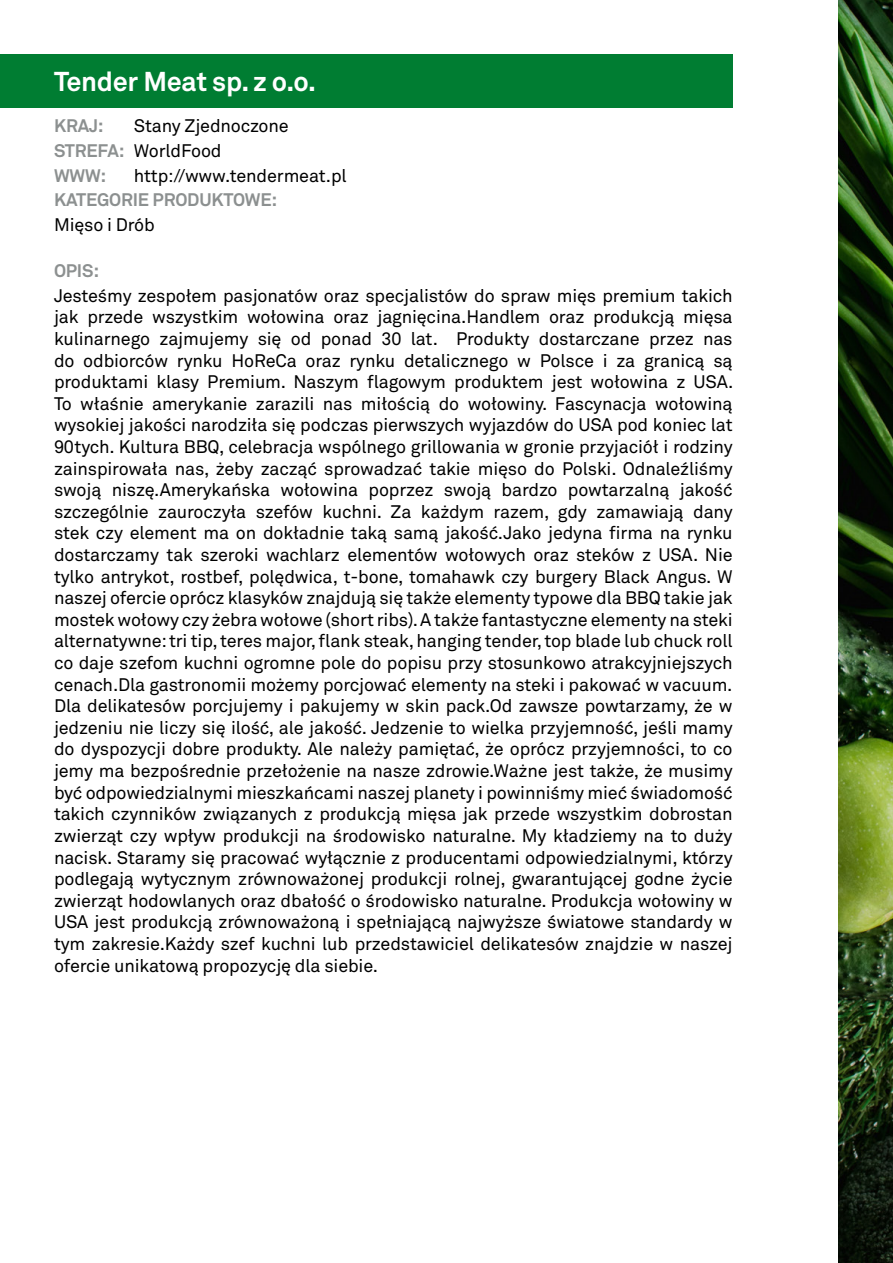
<style>
.page{position:relative;width:893px;height:1263px;background:#fff}
.page>*{position:absolute;margin:0;border:0;box-sizing:border-box;transform-origin:0 0}
.t1{font:700 27px "Akkurat Pro";letter-spacing:-.01em;color:#fff}
.t2{font:18px/21.6px "Akkurat Pro";letter-spacing:-.01em;color:#000}
.t3{font:700 18px "Akkurat Pro";letter-spacing:-.01em;color:#8c9090}
.s1{font-weight:700;color:#8c9090}
</style>
<div class="page">
<img style="left:839px;top:0;width:54px;height:1263px">
<div style="left:0;top:54px;width:733px;height:53px;background:#007d32"></div>
<h1 class="t1" style="left:54px;top:65px;width:264px">Tender Meat sp. z o.o.</h1>
<p class="t3" style="left:54px;top:115px;width:51px">KRAJ:</p>
<p class="t2" style="left:54px;top:114px;width:236px;line-height:24.8px;text-indent:80px">Stany Zjednoczone<br><span class="s1">STREFA:</span> WorldFood</p>
<p class="t3" style="left:54px;top:189px;width:225px">KATEGORIE PRODUKTOWE:</p>
<p class="t2" style="left:54px;top:215px;width:102px">Mięso i Drób</p>
<p class="t3" style="left:54px;top:164px;width:54px">WWW:</p>
<p class="t2" style="left:134px;top:165px;width:214px">http://www.tendermeat.pl</p>
<p class="t3" style="left:54px;top:260px;width:47px">OPIS:</p>
<p class="t2" style="left:54px;top:285px;width:681px;text-align:justify">Jesteśmy zespołem pasjonatów oraz specjalistów do spraw mięs premium takich jak przede wszystkim wołowina oraz jagnięcina.Handlem oraz produkcją mięsa kulinarnego zajmujemy się od ponad 30 lat. Produkty dostarczane przez nas do odbiorców rynku HoReCa oraz rynku detalicznego w Polsce i za granicą są produktami klasy Premium. Naszym flagowym produktem jest wołowina z USA.<br>To właśnie amerykanie zarazili nas miłością do wołowiny. Fascynacja wołowiną wysokiej jakości narodziła się podczas pierwszych wyjazdów do USA pod koniec lat 90tych. Kultura BBQ, celebracja wspólnego grillowania w gronie przyjaciół i rodziny zainspirowała nas, żeby zacząć sprowadzać takie mięso do Polski. Odnaleźliśmy swoją niszę.Amerykańska wołowina poprzez swoją bardzo powtarzalną jakość szczególnie zauroczyła szefów kuchni. Za każdym razem, gdy zamawiają dany stek czy element ma on dokładnie taką samą jakość.Jako jedyna firma na rynku dostarczamy tak szeroki wachlarz elementów wołowych oraz steków z USA. Nie tylko antrykot, rostbef, polędwica, t-bone, tomahawk czy burgery Black Angus. W naszej ofercie oprócz klasyków znajdują się także elementy typowe dla BBQ takie jak mostek wołowy czy żebra wołowe (short ribs). A także fantastyczne elementy na steki alternatywne: tri tip, teres major, flank steak, hanging tender, top blade lub chuck roll co daje szefom kuchni ogromne pole do popisu przy stosunkowo atrakcyjniejszych cenach.Dla gastronomii możemy porcjować elementy na steki i pakować w vacuum.<br>Dla delikatesów porcjujemy i pakujemy w skin pack.Od zawsze powtarzamy, że w jedzeniu nie liczy się ilość, ale jakość. Jedzenie to wielka przyjemność, jeśli mamy do dyspozycji dobre produkty. Ale należy pamiętać, że oprócz przyjemności, to co jemy ma bezpośrednie przełożenie na nasze zdrowie.Ważne jest także, że musimy być odpowiedzialnymi mieszkańcami naszej planety i powinniśmy mieć świadomość takich czynników związanych z produkcją mięsa jak przede wszystkim dobrostan zwierząt czy wpływ produkcji na środowisko naturalne. My kładziemy na to duży nacisk. Staramy się pracować wyłącznie z producentami odpowiedzialnymi, którzy podlegają wytycznym zrównoważonej produkcji rolnej, gwarantującej godne życie zwierząt hodowlanych oraz dbałość o środowisko naturalne. Produkcja wołowiny w USA jest produkcją zrównoważoną i spełniającą najwyższe światowe standardy w tym zakresie.Każdy szef kuchni lub przedstawiciel delikatesów znajdzie w naszej ofercie unikatową propozycję dla siebie.</p>
</div>
